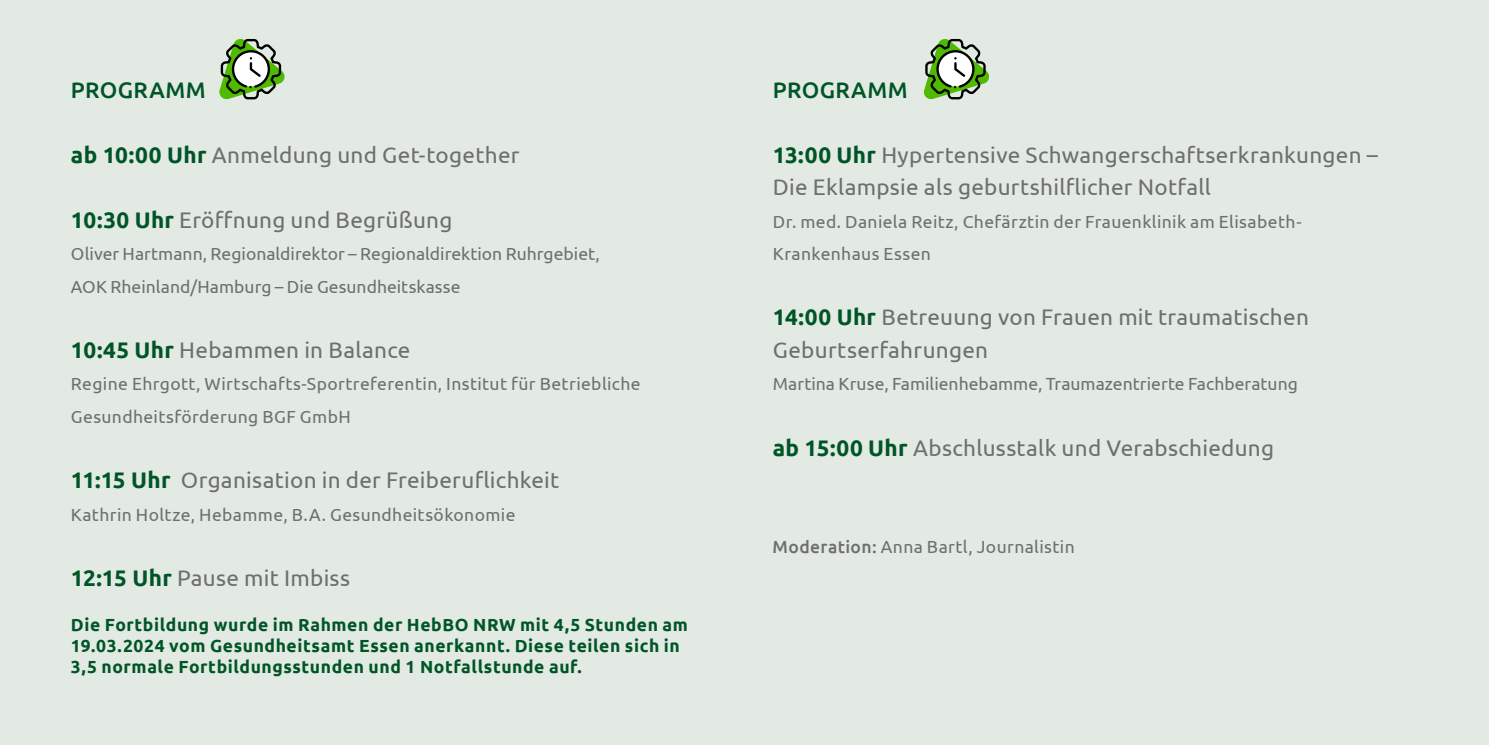
<style>
.page{position:relative;width:1489px;height:745px;background:#fff}
.page>*{position:absolute;margin:0;border:0;box-sizing:border-box;transform-origin:0 0}
.t1{font:22.5px/32.5px "Ubuntu";letter-spacing:.01em;color:#6f6f6e}
.t2{font:500 22.5px "Ubuntu";letter-spacing:.02em;color:#005527}
.t3{font:17.5px/32.5px "Ubuntu";letter-spacing:.02em;color:#6f6f6e}
.t4{font:700 17.5px/21px "Ubuntu";letter-spacing:.035em;color:#005527}
.t5{font:17.5px/32.5px "Ubuntu";color:#6f6f6e}
.s1{font-weight:700;color:#005527}
.s2{font-weight:500}
</style>
<div class="page">
<div style="left:0;top:0;width:1488px;height:744px;background:#e2eae3"></div>
<svg style="left:219px;top:38px;width:66px;height:62px"></svg>
<svg style="left:923px;top:38px;width:67px;height:62px"></svg>
<p class="t2" style="left:71px;top:75px;width:136px">PROGRAMM</p>
<p class="t1" style="left:71px;top:138px;width:450px"><span class="s1">ab 10:00 Uhr</span> Anmeldung und Get-together</p>
<p class="t1" style="left:71px;top:203px;width:383px"><span class="s1">10:30 Uhr</span> Eröffnung und Begrüßung</p>
<p class="t5" style="left:71px;top:237px;width:530px">Oliver Hartmann, Regionaldirektor – Regionaldirektion Ruhrgebiet,<br>AOK Rheinland/Hamburg – Die Gesundheitskasse</p>
<p class="t1" style="left:71px;top:333px;width:341px"><span class="s1">10:45 Uhr</span> Hebammen in Balance</p>
<p class="t3" style="left:71px;top:367px;width:571px">Regine Ehrgott, Wirtschafts-Sportreferentin, Institut für Betriebliche<br>Gesundheitsförderung BGF GmbH</p>
<p class="t1" style="left:71px;top:463px;width:490px"><span class="s1">11:15 Uhr</span> Organisation in der Freiberuflichkeit</p>
<p class="t3" style="left:71px;top:497px;width:446px">Kathrin Holtze, Hebamme, B.A. Gesundheitsökonomie</p>
<p class="t1" style="left:71px;top:560px;width:281px"><span class="s1">12:15 Uhr</span> Pause mit Imbiss</p>
<p class="t4" style="left:71px;top:614px;width:618px">Die Fortbildung wurde im Rahmen der HebBO NRW mit 4,5 Stunden am<br>19.03.2024 vom Gesundheitsamt Essen anerkannt. Diese teilen sich in<br>3,5 normale Fortbildungsstunden und 1 Notfallstunde auf.</p>
<p class="t2" style="left:772px;top:75px;width:136px">PROGRAMM</p>
<p class="t1" style="left:772px;top:138px;width:606px"><span class="s1">13:00 Uhr</span> Hypertensive Schwangerschaftserkrankungen –<br>Die Eklampsie als geburtshilflicher Notfall</p>
<p class="t3" style="left:772px;top:204px;width:530px">Dr. med. Daniela Reitz, Chefärztin der Frauenklinik am Elisabeth-<br>Krankenhaus Essen</p>
<p class="t1" style="left:772px;top:300px;width:537px"><span class="s1">14:00 Uhr</span> Betreuung von Frauen mit traumatischen<br>Geburtserfahrungen</p>
<p class="t5" style="left:772px;top:367px;width:526px">Martina Kruse, Familienhebamme, Traumazentrierte Fachberatung</p>
<p class="t1" style="left:772px;top:430px;width:503px"><span class="s1">ab 15:00 Uhr</span> Abschlusstalk und Verabschiedung</p>
<p class="t3" style="left:772px;top:529px;width:304px"><span class="s2">Moderation:</span> Anna Bartl, Journalistin</p>
</div>
